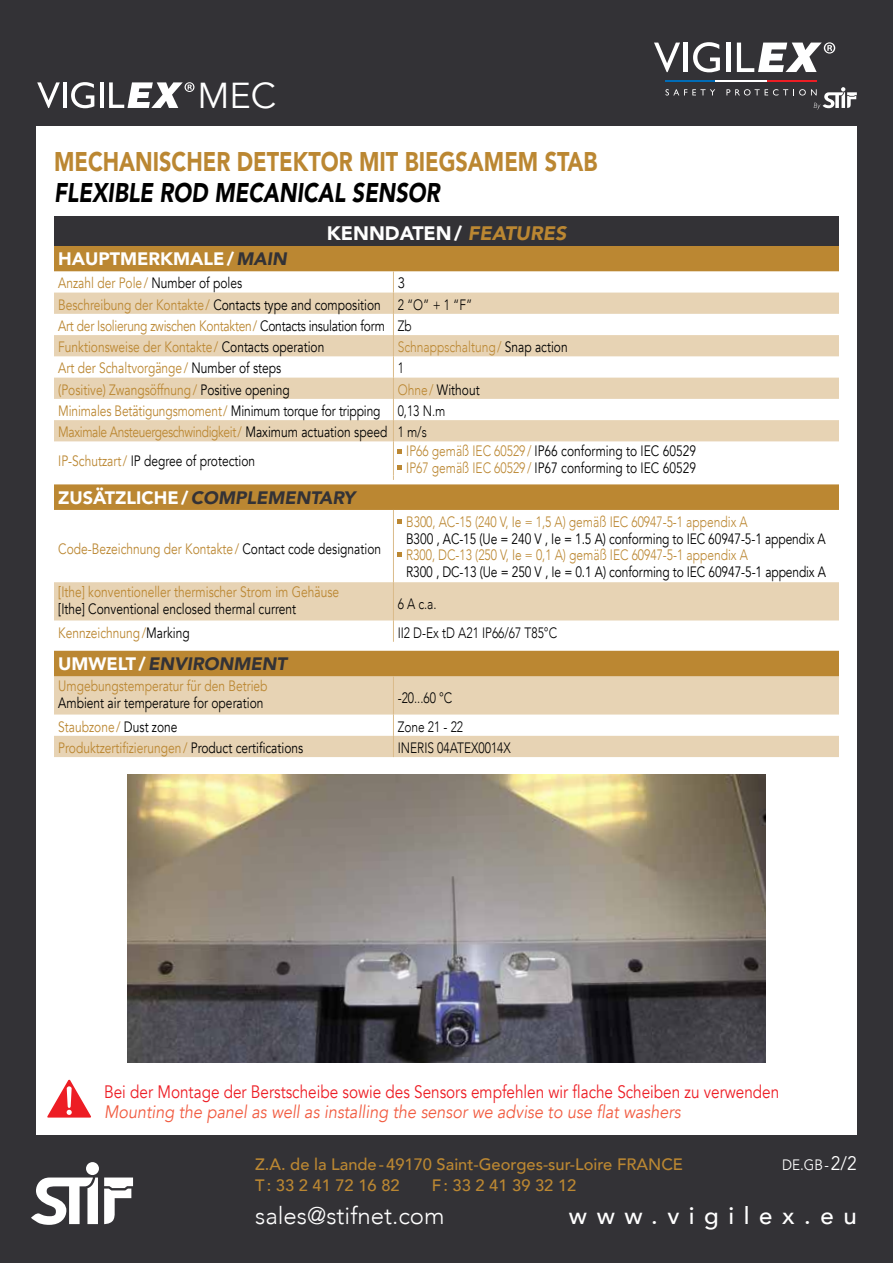
<style>
.page{position:relative;width:893px;height:1263px;background:#333236}
.page>*{position:absolute;margin:0;border:0;box-sizing:border-box;transform-origin:0 0}
.t1{font:36px "Avenir";color:#fff}
.t2{font:900 27px "Avenir";color:#bb8732;scale:.8 1}
.t3{font:italic 900 27px "Avenir";color:#000;scale:.8 1}
.t4{font:300 24px "Avenir";color:#fff}
.t5{font:500 24px "Avenir";letter-spacing:.4em;color:#fff}
.t6{font:900 19.5px "Avenir";color:#fff}
.t7{font:18px "Avenir";color:#ed1d24;scale:.85 1}
.t8{font:italic 18px "Avenir";color:#f15b40;scale:.9 1}
.t9{font:italic 900 18px "Avenir";color:#333236}
.t10{font:900 18px "Avenir";color:#fff}
.t11{font:500 16.5px "Avenir";color:#bb8732}
.t12{font:15px/21.3px "Avenir";color:#bb8732;scale:.8 1}
.t13{font:15px/16.5px "Avenir";color:#000;scale:.8 1}
.t14{font:300 15px "Avenir";color:#bb8732;scale:.8 1}
.t15{font:300 15px "Avenir";color:#000;scale:.8 1}
.t16{font:15px "Avenir";color:#fff;scale:.9 1}
.s1{font-style:italic;color:#bb8732}
.s2{font-style:italic;color:#333236}
.s3{color:#000}
.s4{font-weight:300;color:#000}
.s5{font-weight:400;color:#000}
.s6{font-weight:300}
.s7{color:#bb8732}
.s8{font-weight:300;color:#bb8732}
.s9{font-style:normal;color:#fff}
.s10{font-size:19.5px}
</style>
<div class="page">
<div style="left:36px;top:126px;width:821px;height:1008px;background:#fff"></div>
<svg style="left:31px;top:1162px;width:102px;height:63px"></svg>
<img style="left:128px;top:774px;width:637px;height:288px">
<div style="left:54px;top:216px;width:785px;height:30px;background:#333236"></div>
<div style="left:54px;top:246px;width:785px;height:25px;background:#bb8732"></div>
<svg style="left:54px;top:271px;width:785px;height:22px"></svg>
<svg style="left:54px;top:293px;width:785px;height:464px;fill:#e7d3b4"></svg>
<svg style="left:54px;top:484px;width:785px;height:192px"></svg>
<svg style="left:393px;top:271px;width:1px;height:170px"></svg>
<hr style="left:393px;top:441px;width:1px;height:34px;background:#dabb8a">
<hr style="left:393px;top:510px;width:1px;height:72px;background:#dabb8a">
<hr style="left:393px;top:582px;width:1px;height:38px;background:#dabb8a">
<svg style="left:393px;top:620px;width:1px;height:22px"></svg>
<hr style="left:393px;top:676px;width:1px;height:38px;background:#dabb8a">
<svg style="left:393px;top:714px;width:1px;height:43px"></svg>
<svg style="left:398px;top:449px;width:4px;height:4px"></svg>
<svg style="left:393px;top:465px;width:9px;height:15px"></svg>
<svg style="left:398px;top:520px;width:4px;height:4px"></svg>
<svg style="left:398px;top:553px;width:4px;height:4px"></svg>
<svg style="left:47px;top:1080px;width:44px;height:37px"></svg>
<svg style="left:654px;top:43px;width:26px;height:29px"></svg>
<div style="left:683px;top:43px;width:5px;height:29px;background:#fff"></div>
<svg style="left:693px;top:42px;width:27px;height:30px"></svg>
<hr style="left:726px;top:43px;width:4px;height:29px;background:#fff">
<svg style="left:737px;top:42px;width:98px;height:30px"></svg>
<svg style="left:665px;top:89px;width:50px;height:7px"></svg>
<svg style="left:726px;top:87px;width:131px;height:23px"></svg>
<hr style="left:767px;top:80px;width:50px;height:2px;background:#ed1d24">
<hr style="left:665px;top:80px;width:50px;height:2px;background:#006cb7">
<hr style="left:715px;top:80px;width:52px;height:2px;background:#fff">
<svg style="left:37px;top:82px;width:23px;height:26px"></svg>
<hr style="left:63px;top:82px;width:3px;height:26px;background:#fff">
<svg style="left:71px;top:82px;width:23px;height:26px"></svg>
<hr style="left:100px;top:82px;width:3px;height:26px;background:#fff">
<svg style="left:109px;top:82px;width:85px;height:26px"></svg>
<h1 class="t1" style="left:197px;top:74px;width:80px">MEC</h1>
<h2 class="t2" style="left:54px;top:138px;width:681px">MECHANISCHER DETEKTOR MIT BIEGSAMEM STAB</h2>
<h2 class="t3" style="left:54px;top:171px;width:484px">FLEXIBLE ROD MECANICAL SENSOR</h2>
<h3 class="t6" style="left:327px;top:216px;width:241px">KENNDATEN/ <span class="s1">FEATURES</span></h3>
<p class="t10" style="left:58px;top:244px;width:230px">HAUPTMERKMALE/<span class="s2">MAIN</span></p>
<p class="t12" style="left:58px;top:273px;width:231px">Anzahl der Pole/ <span class="s3">Number of poles</span></p>
<p class="t12" style="left:58px;top:273px;width:519px;text-indent:339px"><span class="s4">3<br></span>Beschreibung der Kontakte/ <span class="s3">Contacts type and composition</span> <span class="s4">2 “O” + 1 “F” </span>Art der Isolierung zwischen Kontakten/ <span class="s3">Contacts insulation form</span> <span class="s4">Zb </span>Funktionsweise der Kontakte/ <span class="s3">Contacts operation</span></p>
<p class="t14" style="left:398px;top:338px;width:214px">Schnappschaltung/ <span class="s5">Snap action</span></p>
<p class="t12" style="left:58px;top:358px;width:280px">Art der Schaltvorgänge/ <span class="s3">Number of steps</span></p>
<p class="t15" style="left:398px;top:359px;width:9px">1</p>
<p class="t12" style="left:58px;top:379px;width:291px">(Positive) Zwangsöffnung/ <span class="s3">Positive opening</span></p>
<p class="t12" style="left:58px;top:379px;width:528px;text-indent:339px"><span class="s6">Ohne/</span> <span class="s3">Without<br></span>Minimales Betätigungsmoment/ <span class="s3">Minimum torque for tripping</span> <span class="s4">0,13 N.m<br></span>Maximale Ansteuergeschwindigkeit/ <span class="s3">Maximum actuation speed</span> <span class="s4">1 m/s</span></p>
<p class="t13" style="left:58px;top:453px;width:248px"><span class="s7">IP-Schutzart/</span> IP degree of protection</p>
<p class="t13" style="left:406px;top:443px;width:364px"><span class="s8">IP66 gemäß IEC 60529/</span> IP66 conforming to IEC 60529<br><span class="s8">IP67 gemäß IEC 60529/</span> IP67 conforming to IEC 60529</p>
<p class="t9" style="left:58px;top:483px;width:298px"><span class="s9">ZUSÄTZLICHE/</span>COMPLEMENTARY</p>
<p class="t12" style="left:58px;top:538px;width:405px">Code-Bezeichnung der Kontakte/ <span class="s3">Contact code designation</span></p>
<p class="t14" style="left:406px;top:513px;width:429px">B300, AC-15 (240 V, Ie = 1,5 A) gemäß IEC 60947-5-1 appendix A</p>
<p class="t13" style="left:406px;top:530px;width:526px">B300 , AC-15 (Ue = 240 V , Ie = 1.5 A) conforming to IEC 60947-5-1 appendix A</p>
<p class="t14" style="left:406px;top:546px;width:429px">R300, DC-13 (250 V, Ie = 0,1 A) gemäß IEC 60947-5-1 appendix A</p>
<p class="t13" style="left:406px;top:563px;width:526px">R300 , DC-13 (Ue = 250 V , Ie = 0.1 A) conforming to IEC 60947-5-1 appendix A</p>
<p class="t12" style="left:58px;top:582px;width:353px">[Ithe] konventioneller thermischer Strom im Gehäuse</p>
<p class="t13" style="left:58px;top:601px;width:299px">[Ithe] Conventional enclosed thermal current</p>
<p class="t15" style="left:398px;top:595px;width:50px">6 A c.a.</p>
<p class="t12" style="left:58px;top:622px;width:166px">Kennzeichnung/<span class="s3">Marking</span></p>
<p class="t15" style="left:398px;top:624px;width:201px">II2 D-Ex tD A21 IP66/67 T85°C</p>
<p class="t9" style="left:58px;top:649px;width:230px"><span class="s9">UMWELT/</span>ENVIRONMENT</p>
<p class="t12" style="left:58px;top:676px;width:263px">Umgebungstemperatur für den Betrieb</p>
<p class="t13" style="left:58px;top:695px;width:258px">Ambient air temperature for operation</p>
<p class="t15" style="left:398px;top:689px;width:70px">-20...60 °C</p>
<p class="t12" style="left:58px;top:716px;width:151px">Staubzone/ <span class="s3">Dust zone</span></p>
<p class="t15" style="left:398px;top:718px;width:83px">Zone 21 - 22</p>
<p class="t12" style="left:58px;top:737px;width:308px">Produktzertifizierungen / <span class="s3">Product certifications</span></p>
<p class="t15" style="left:398px;top:739px;width:143px">INERIS 04ATEX0014X</p>
<p class="t7" style="left:104px;top:1081px;width:796px">Bei der Montage der Berstscheibe sowie des Sensors empfehlen wir flache Scheiben zu verwenden</p>
<p class="t8" style="left:104px;top:1101px;width:642px">Mounting the panel as well as installing the sensor we advise to use flat washers</p>
<p class="t11" style="left:255px;top:1150px;width:429px">Z.A. de la Lande-49170 Saint-Georges-sur-Loire FRANCE</p>
<p class="t16" style="left:782px;top:1156px;width:84px">DE.GB-<span class="s10">2/2</span></p>
<p class="t11" style="left:255px;top:1171px;width:146px">T: 33 2 41 72 16 82</p>
<p class="t11" style="left:432px;top:1171px;width:146px">F: 33 2 41 39 32 12</p>
<h3 class="t4" style="left:255px;top:1202px;width:191px">sales@stifnet.com</h3>
<h3 class="t5" style="left:569px;top:1195px;width:289px">www.vigilex.eu</h3>
</div>
